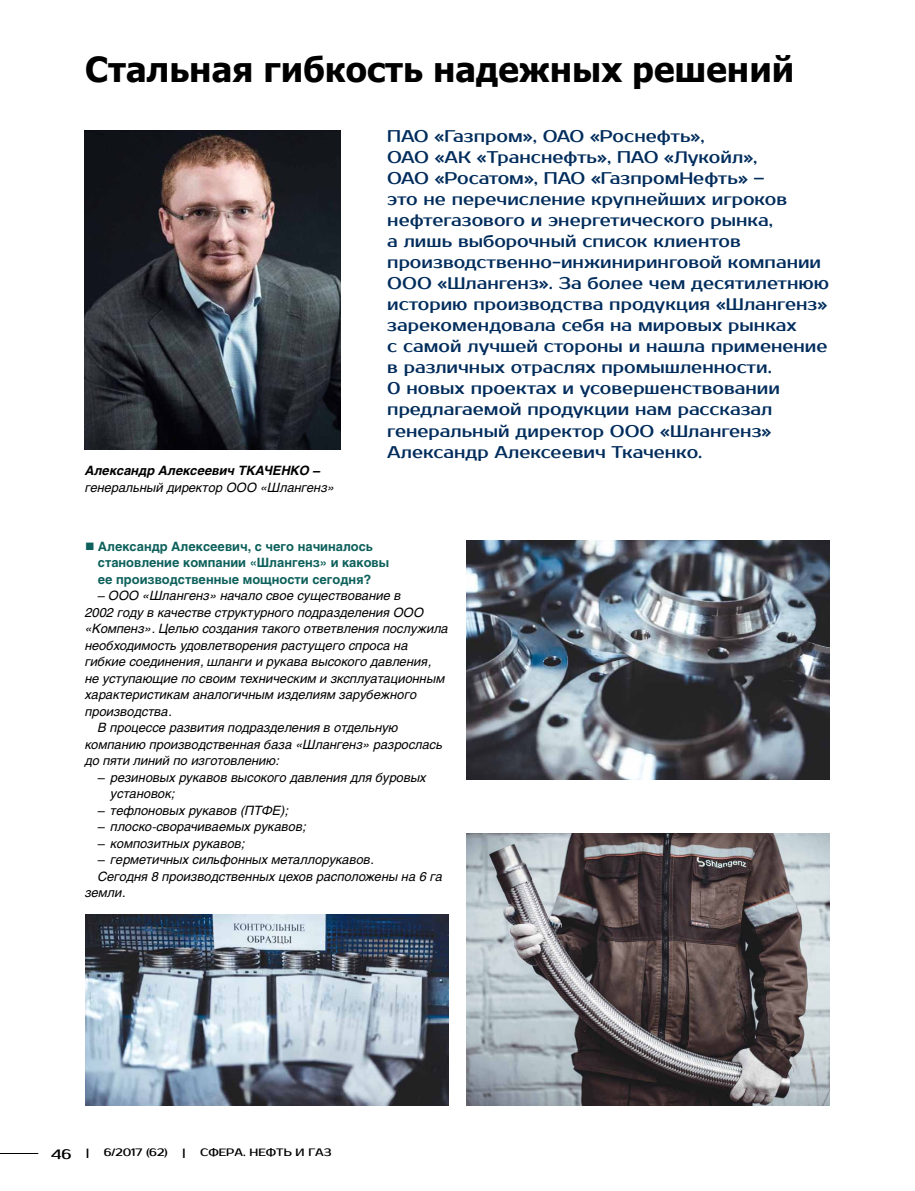
<style>
.page{position:relative;width:915px;height:1191px;background:#fff}
.page>*{position:absolute;margin:0;border:0;box-sizing:border-box;transform-origin:0 0}
.t1{font:700 34.5px "Tahoma";color:#000}
.t2{font:16.5px/21px "Prosto";color:#002c5c}
.t3{font:13.5px "Prosto";color:#000}
.t4{font:italic 12.75px/16.5px "Helios";color:#000}
.t5{font:700 12.75px/16.5px "Helios";color:#0d605b}
.t6{font:italic 700 12.75px "Helios";color:#000}
.t7{font:10.5px "Prosto";color:#000}
.s1{font-style:normal}
</style>
<div class="page">
<hr style="left:0;top:1153px;width:38px;height:1px;background:#000">
<img style="left:85px;top:131px;width:255px;height:319px">
<img style="left:466px;top:833px;width:363px;height:273px">
<img style="left:85px;top:914px;width:363px;height:192px">
<img style="left:466px;top:541px;width:363px;height:238px">
<h1 class="t1" style="left:85px;top:45px;width:710px">Стальная гибкость надежных решений</h1>
<p class="t6" style="left:85px;top:463px;width:236px">Александр Алексеевич ТКАЧЕНКО –</p>
<p class="t4" style="left:85px;top:479px;width:251px">генеральный директор ООО «Шлангенз»</p>
<p class="t2" style="left:387px;top:126px;width:443px">ПАО «Газпром», ОАО «Роснефть»,<br>ОАО «АК «Транснефть», ПАО «Лукойл»,<br>ОАО «Росатом»‚ ПАО «ГазпромНефть» –<br>это не перечисление крупнейших игроков нефтегазового и энергетического рынка,<br>а лишь выборочный список клиентов производственно-инжиниринговой компании ООО «Шлангенз». За более чем десятилетнюю историю производства продукция «Шлангенз» зарекомендовала себя на мировых рынках<br>с самой лучшей стороны и нашла применение в различных отраслях промышленности.<br>0 новых проектах и усовершенствовании предлагаемой продукции нам рассказал генеральный директор ООО «Шлангенз» Александр Алексеевич Ткаченко.</p>
<p class="t5" style="left:98px;top:538px;width:293px">Александр Алексеевич, с чего начиналось становление компании «Шлангенз» и каковы ее производственные мощности сегодня?</p>
<p class="t4" style="left:98px;top:587px;width:304px">– ООО «Шлангенз» начало свое существование в</p>
<p class="t4" style="left:85px;top:604px;width:340px">2002 году в качестве структурного подразделения ООО</p>
<p class="t4" style="left:85px;top:620px;width:365px">«Компенз». Целью создания такого ответвления послужила</p>
<p class="t4" style="left:85px;top:637px;width:324px">необходимость удовлетворения растущего спроса на</p>
<p class="t4" style="left:85px;top:653px;width:347px">гибкие соединения, шланги и рукава высокого давления,</p>
<p class="t4" style="left:85px;top:670px;width:361px">не уступающие по своим техническим и зксплуатационным</p>
<p class="t4" style="left:85px;top:686px;width:333px">характеристикам аналогичным изделиям зарубежного</p>
<p class="t4" style="left:85px;top:703px;width:88px">производства.</p>
<p class="t4" style="left:98px;top:719px;width:302px">В процессе развития подразделения в отдельную</p>
<p class="t4" style="left:85px;top:736px;width:359px">компанию производственная база «Шлангенз» разрослась</p>
<p class="t4" style="left:85px;top:752px;width:196px">до пяти линий по изготовлению:</p>
<p class="t4" style="left:111px;top:769px;width:317px;text-indent:-13px"><span class="s1">–</span> резиновых рукавов высокого давления для буровых установок;</p>
<p class="t4" style="left:98px;top:802px;width:192px"><span class="s1">–</span> тефлоновых рукавов (ПТФЕ);</p>
<p class="t4" style="left:98px;top:818px;width:210px"><span class="s1">–</span> плоско-сворачиваемых рукавов;</p>
<p class="t4" style="left:98px;top:835px;width:149px"><span class="s1">–</span> композитных рукавов;</p>
<p class="t4" style="left:98px;top:851px;width:277px"><span class="s1">–</span> герметичных сильфонных металлорукавов.</p>
<p class="t4" style="left:98px;top:868px;width:346px">Сегодня 8 производственных цехов расположены на 6 га</p>
<p class="t4" style="left:85px;top:884px;width:42px">земли.</p>
<p class="t3" style="left:51px;top:1145px;width:22px">46</p>
<p class="t7" style="left:86px;top:1145px;width:4px">|</p>
<p class="t7" style="left:104px;top:1146px;width:65px">6/2017 (62)</p>
<p class="t7" style="left:182px;top:1145px;width:4px">|</p>
<p class="t7" style="left:200px;top:1146px;width:133px">СФЕРА. НЕФТЬ И ГАЗ</p>
</div>
